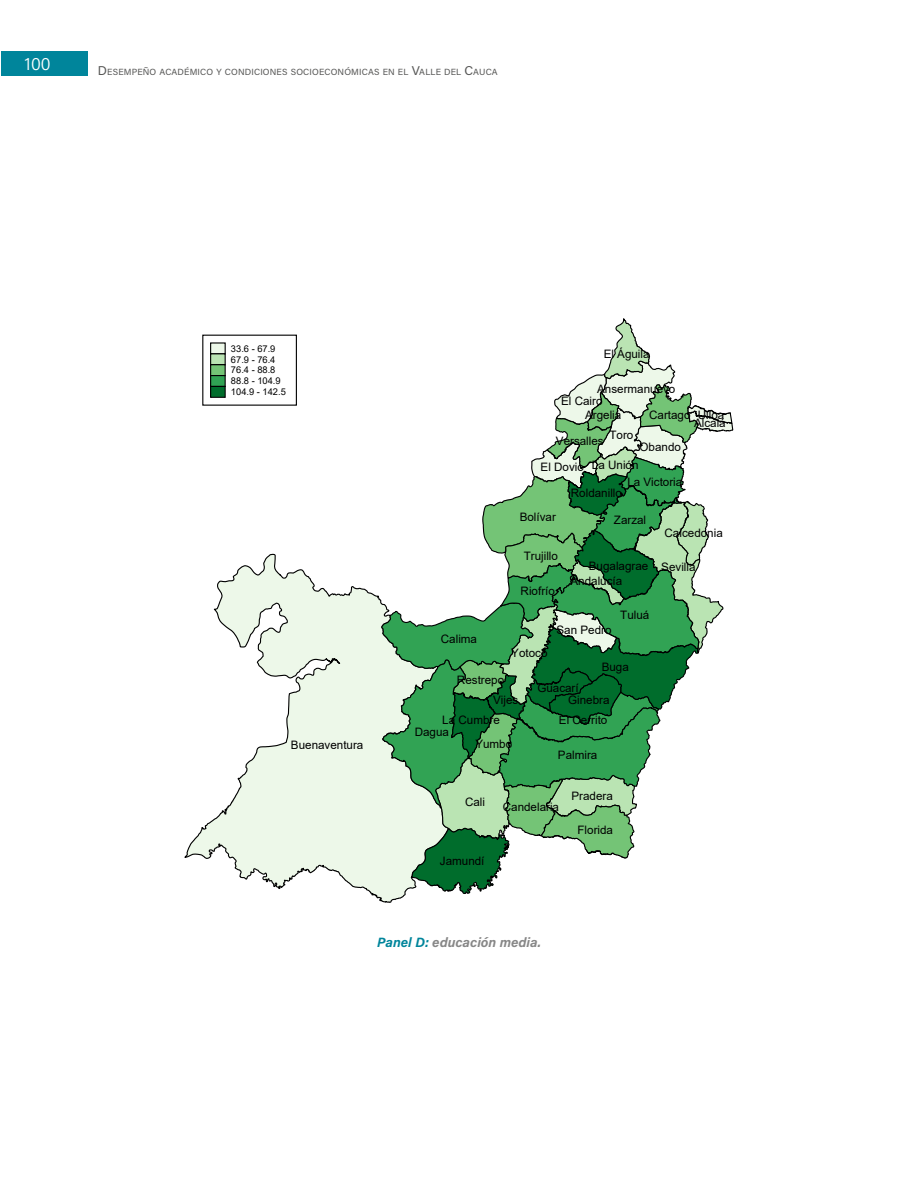
<style>
.page{position:relative;width:918px;height:1188px;background:#fff}
.page>*{position:absolute;margin:0;border:0;box-sizing:border-box;transform-origin:0 0}
.t1{font:18px "Acumin Variable Concept";color:#fff}
.t2{font:13.5px "Acumin Variable Concept";color:#878787}
.t3{font:11.7px/17px "Arial";color:#000}
.t4{font:9.3px/10.8px "Arial";color:#000}
.t5{font:8.85px "Acumin Variable Concept";letter-spacing:.02em;color:#575756}
.s1{font-size:12.75px}
.s2{color:#00859b}
</style>
<div class="page">
<div style="left:1px;top:51px;width:86px;height:24px;background:#00859b"></div>
<svg style="left:184px;top:553px;width:222px;height:350px"></svg>
<svg style="left:381px;top:318px;width:353px;height:577px"></svg>
<div style="left:211px;top:343px;width:14px;height:11px;background:#edf8e9"></div>
<div style="left:211px;top:354px;width:14px;height:11px;background:#bae4b3"></div>
<div style="left:210px;top:353px;width:16px;height:12px;border:1px solid #000"></div>
<div style="left:211px;top:365px;width:14px;height:11px;background:#74c476"></div>
<div style="left:210px;top:364px;width:16px;height:12px;border:1px solid #000"></div>
<div style="left:211px;top:376px;width:14px;height:10px;background:#31a354"></div>
<div style="left:210px;top:375px;width:16px;height:12px;border:1px solid #000"></div>
<div style="left:211px;top:386px;width:14px;height:11px;background:#006d2c"></div>
<div style="left:210px;top:386px;width:16px;height:12px;border:1px solid #000"></div>
<h1 class="t1" style="left:25px;top:51px;width:28px">100</h1>
<p class="t5" style="left:98px;top:66px;width:402px"><span class="s1">D</span>ESEMPEÑO ACADÉMICO Y CONDICIONES SOCIOECONÓMICAS EN EL <span class="s1">V</span>ALLE DEL <span class="s1">C</span>AUCA</p>
<p class="t4" style="left:231px;top:343px;width:56px">33.6 - 67.9<br>67.9 - 76.4<br>76.4 - 88.8<br>88.8 - 104.9<br>104.9 - 142.5</p>
<p class="t3" style="left:291px;top:736px;width:74px">Buenaventura</p>
<p class="t3" style="left:604px;top:345px;width:47px">El Águila</p>
<p class="t3" style="left:597px;top:380px;width:80px">Ansermanuevo</p>
<p class="t3" style="left:585px;top:407px;width:38px">Argelia</p>
<p class="t3" style="left:561px;top:392px;width:43px">El Cairo</p>
<p class="t3" style="left:649px;top:406px;width:43px">Cartago</p>
<p class="t3" style="left:698px;top:406px;width:28px">Ulloa</p>
<p class="t3" style="left:694px;top:414px;width:33px">Alcalá</p>
<p class="t3" style="left:610px;top:427px;width:25px">Toro</p>
<p class="t3" style="left:556px;top:432px;width:49px">Versalles</p>
<p class="t3" style="left:640px;top:439px;width:43px">Obando</p>
<p class="t3" style="left:541px;top:458px;width:45px">El Dovio</p>
<p class="t3" style="left:627px;top:456px;width:56px;text-indent:-35px">La Unión<br>La Victoria</p>
<p class="t3" style="left:441px;top:630px;width:38px">Calima</p>
<p class="t3" style="left:520px;top:508px;width:38px">Bolívar</p>
<p class="t3" style="left:524px;top:547px;width:36px">Trujillo</p>
<p class="t3" style="left:521px;top:582px;width:36px">Riofrío</p>
<p class="t3" style="left:571px;top:484px;width:53px">Roldanillo</p>
<p class="t3" style="left:614px;top:511px;width:34px">Zarzal</p>
<p class="t3" style="left:589px;top:557px;width:61px">Bugalagrae</p>
<p class="t3" style="left:571px;top:573px;width:53px">Andalucía</p>
<p class="t3" style="left:620px;top:607px;width:31px">Tuluá</p>
<p class="t3" style="left:511px;top:644px;width:38px">Yotoco</p>
<p class="t3" style="left:557px;top:621px;width:56px">San Pedro</p>
<p class="t3" style="left:602px;top:658px;width:29px">Buga</p>
<p class="t3" style="left:457px;top:671px;width:49px">Restrepo</p>
<p class="t3" style="left:493px;top:692px;width:27px">Vijes</p>
<p class="t3" style="left:442px;top:711px;width:59px">La Cumbre</p>
<p class="t3" style="left:415px;top:724px;width:36px">Dagua</p>
<p class="t3" style="left:475px;top:735px;width:38px">Yumbo</p>
<p class="t3" style="left:537px;top:680px;width:43px">Guacarí</p>
<p class="t3" style="left:568px;top:691px;width:43px">Ginebra</p>
<p class="t3" style="left:559px;top:712px;width:50px">El Cerrito</p>
<p class="t3" style="left:465px;top:793px;width:22px">Cali</p>
<p class="t3" style="left:440px;top:852px;width:46px">Jamundí</p>
<p class="t3" style="left:558px;top:747px;width:41px">Palmira</p>
<p class="t3" style="left:571px;top:787px;width:43px">Pradera</p>
<p class="t3" style="left:503px;top:798px;width:58px">Candelaria</p>
<p class="t3" style="left:578px;top:822px;width:37px">Florida</p>
<p class="t3" style="left:665px;top:524px;width:60px">Caicedonia</p>
<p class="t3" style="left:661px;top:558px;width:36px">Sevilla</p>
<p class="t2" style="left:377px;top:933px;width:165px"><span class="s2">Panel D:</span> educación media.</p>
</div>
